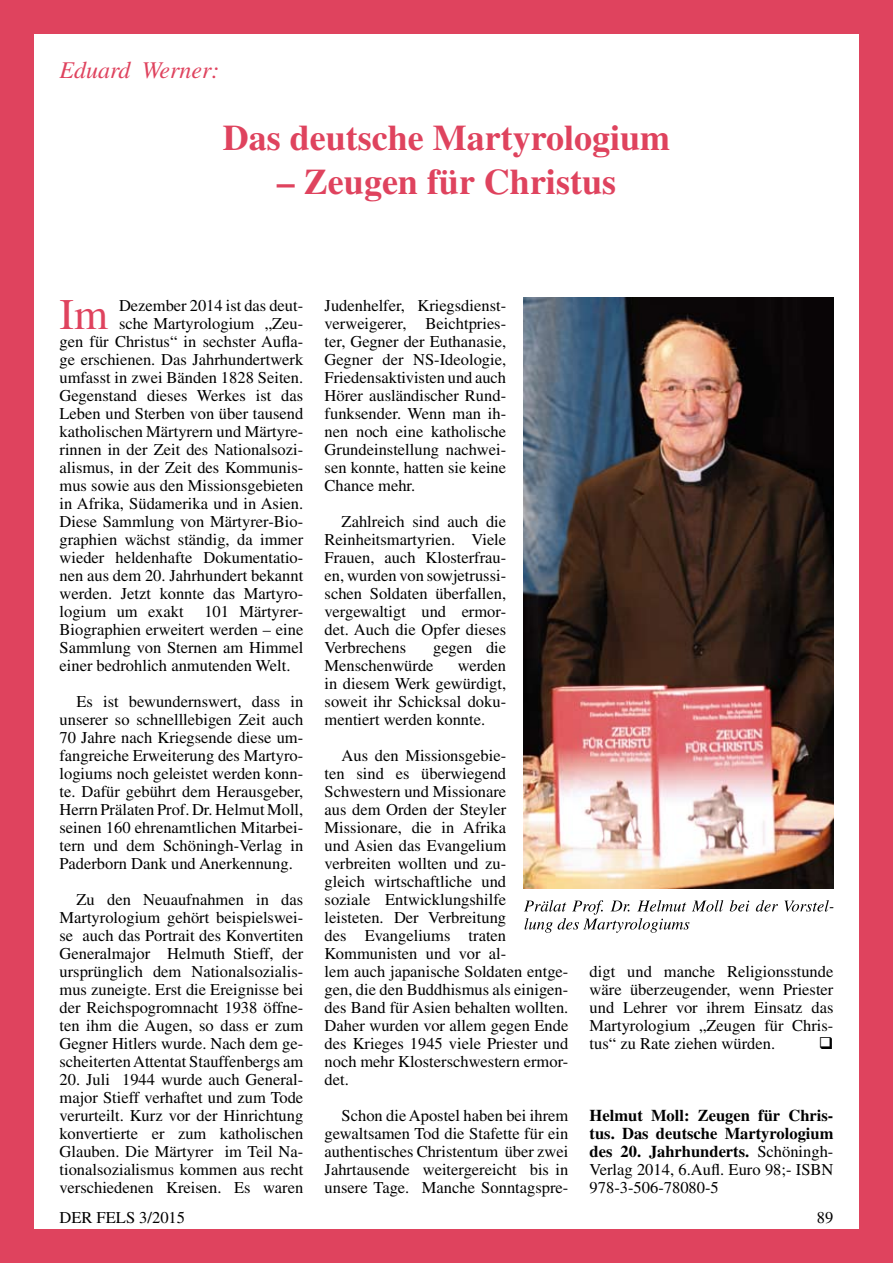
<style>
.page{position:relative;width:893px;height:1263px;background:#df435e}
.page>*{position:absolute;margin:0;border:0;box-sizing:border-box;transform-origin:0 0}
.t1{font:43.65px "Times";color:#df435e}
.t2{font:700 36px "Times";color:#df435e}
.t3{font:italic 24px "Times";color:#df435e}
.t4{font:16.5px/18px "Times";color:#000;text-align:justify}
.t5{font:700 16.5px/18px "Times";color:#000;text-align:justify}
.s1{font-weight:400}
</style>
<div class="page">
<div style="left:34px;top:34px;width:825px;height:1195px;background:#fff"></div>
<img style="left:523px;top:298px;width:310px;height:591px">
<svg style="left:524px;top:900px;width:309px;height:33px"></svg>
<h3 class="t3" style="left:60px;top:57px;width:161px">Eduard Werner:</h3>
<h2 class="t2" style="left:223px;top:117px;width:449px">Das deutsche Martyrologium</h2>
<h2 class="t2" style="left:277px;top:160px;width:341px">– Zeugen für Christus</h2>
<h1 class="t1" style="left:60px;top:289px;width:50px">Im</h1>
<p class="t4" style="left:119px;top:296px;width:186px">Dezember 2014 ist das deut-</p>
<p class="t4" style="left:119px;top:314px;width:186px">sche Martyrologium „Zeu-</p>
<p class="t4" style="left:60px;top:332px;width:245px">gen für Christus“ in sechster Aufla-</p>
<p class="t4" style="left:60px;top:350px;width:245px">ge erschienen. Das Jahrhundertwerk</p>
<p class="t4" style="left:60px;top:368px;width:245px">umfasst in zwei Bänden 1828 Seiten.</p>
<p class="t4" style="left:60px;top:386px;width:245px">Gegenstand dieses Werkes ist das</p>
<p class="t4" style="left:60px;top:404px;width:245px">Leben und Sterben von über tausend</p>
<p class="t4" style="left:60px;top:422px;width:245px">katholischen Märtyrern und Märtyre-</p>
<p class="t4" style="left:60px;top:440px;width:245px">rinnen in der Zeit des Nationalsozi-</p>
<p class="t4" style="left:60px;top:458px;width:245px">alismus, in der Zeit des Kommunis-</p>
<p class="t4" style="left:60px;top:476px;width:245px">mus sowie aus den Missionsgebieten</p>
<p class="t4" style="left:60px;top:494px;width:245px">in Afrika, Südamerika und in Asien.</p>
<p class="t4" style="left:60px;top:512px;width:245px">Diese Sammlung von Märtyrer-Bio-</p>
<p class="t4" style="left:60px;top:530px;width:245px">graphien wächst ständig, da immer</p>
<p class="t4" style="left:60px;top:548px;width:245px">wieder heldenhafte Dokumentatio-</p>
<p class="t4" style="left:60px;top:566px;width:245px">nen aus dem 20. Jahrhundert bekannt</p>
<p class="t4" style="left:60px;top:584px;width:245px">werden. Jetzt konnte das Martyro-</p>
<p class="t4" style="left:60px;top:602px;width:126px">logium um exakt</p>
<p class="t4" style="left:60px;top:602px;width:245px;text-indent:145px">101 Märtyrer-Biographien erweitert werden – eine Sammlung von Sternen am Himmel einer bedrohlich anmutenden Welt.</p>
<p class="t4" style="left:60px;top:692px;width:245px;text-indent:17px">Es ist bewundernswert, dass in unserer so schnelllebigen Zeit auch 70 Jahre nach Kriegsende diese um&shy;fangreiche Erweiterung des Martyro&shy;logiums noch geleistet werden konn&shy;te. Dafür gebührt dem Herausgeber, Herrn Prälaten Prof. Dr. Helmut Moll, seinen 160 ehrenamtlichen Mitarbei&shy;tern und dem Schöningh-Verlag in Paderborn Dank und Anerkennung.</p>
<p class="t4" style="left:60px;top:890px;width:245px;text-indent:17px">Zu den Neuaufnahmen in das Martyrologium gehört beispielswei&shy;se auch das Portrait des Konvertiten Generalmajor Helmuth Stieff, der ursprünglich dem Nationalsozialis&shy;mus zuneigte. Erst die Ereignisse bei der Reichspogromnacht 1938 öffne&shy;ten ihm die Augen, so dass er zum Gegner Hitlers wurde. Nach dem ge&shy;scheiterten Attentat Stauffenbergs am</p>
<p class="t4" style="left:60px;top:1070px;width:245px">20. Juli 1944 wurde auch General&shy;major Stieff verhaftet und zum Tode verurteilt. Kurz vor der Hinrichtung konvertierte er zum katholischen Glauben. Die Märtyrer im Teil Na&shy;tionalsozialismus kommen aus recht verschiedenen Kreisen. Es waren</p>
<p class="t4" style="left:325px;top:296px;width:183px">Judenhelfer, Kriegsdienst&shy;verweigerer, Beichtpries&shy;ter, Gegner der Euthanasie, Gegner der NS-Ideologie, Friedensaktivisten und auch Hörer ausländischer Rund&shy;funksender. Wenn man ih&shy;nen noch eine katholische Grundeinstellung nachwei&shy;sen konnte, hatten sie keine Chance mehr.</p>
<p class="t4" style="left:325px;top:512px;width:183px;text-indent:17px">Zahlreich sind auch die Reinheitsmartyrien. Viele Frauen, auch Klosterfrau&shy;en, wurden von sowjetrussi&shy;schen Soldaten überfallen, vergewaltigt und ermor&shy;det. Auch die Opfer dieses Verbrechens</p>
<p class="t4" style="left:325px;top:638px;width:183px;text-indent:109px">gegen die<br>Menschenwürde</p>
<p class="t4" style="left:325px;top:656px;width:183px;text-indent:133px">werden in diesem Werk gewürdigt, soweit ihr Schicksal doku&shy;mentiert werden konnte.</p>
<p class="t4" style="left:325px;top:746px;width:245px;text-align:left;text-indent:17px">Aus den Missionsgebie-<br>ten sind es überwiegend<br>Schwestern und Missionare<br>aus dem Orden der Steyler<br>Missionare, die in Afrika<br>und Asien das Evangelium verbreiten wollten und zu-<br>gleich wirtschaftliche und<br>soziale Entwicklungshilfe leisteten. Der Verbreitung<br>des Evangeliums traten<br>Kommunisten und vor al-<br>lem auch japanische Soldaten entge&shy;gen, die den Buddhismus als einigen&shy;des Band für Asien behalten wollten.<br>Daher wurden vor allem gegen Ende des Krieges 1945 viele Priester und noch mehr Klosterschwestern ermor&shy;det.</p>
<p class="t4" style="left:325px;top:1106px;width:245px;text-indent:17px">Schon die Apostel haben bei ihrem gewaltsamen Tod die Stafette für ein authentisches Christentum über zwei Jahrtausende weitergereicht bis in unsere Tage. Manche Sonntagspre-</p>
<p class="t4" style="left:590px;top:962px;width:245px">digt und manche Religionsstunde wäre überzeugender, wenn Priester und Lehrer vor ihrem Einsatz das Martyrologium „Zeugen für Chris&shy;tus“ zu Rate ziehen würden.</p>
<p class="t5" style="left:590px;top:1106px;width:245px">Helmut Moll: Zeugen für Chris&shy;tus. Das deutsche Martyrologium des 20. Jahrhunderts. <span class="s1">Schöningh-Verlag 2014, 6.Aufl. Euro 98;- ISBN 978-3-506-78080-5</span></p>
<p class="t4" style="left:60px;top:1209px;width:127px">DER FELS 3/2015</p>
<p class="t4" style="left:817px;top:1209px;width:18px">89</p>
</div>
